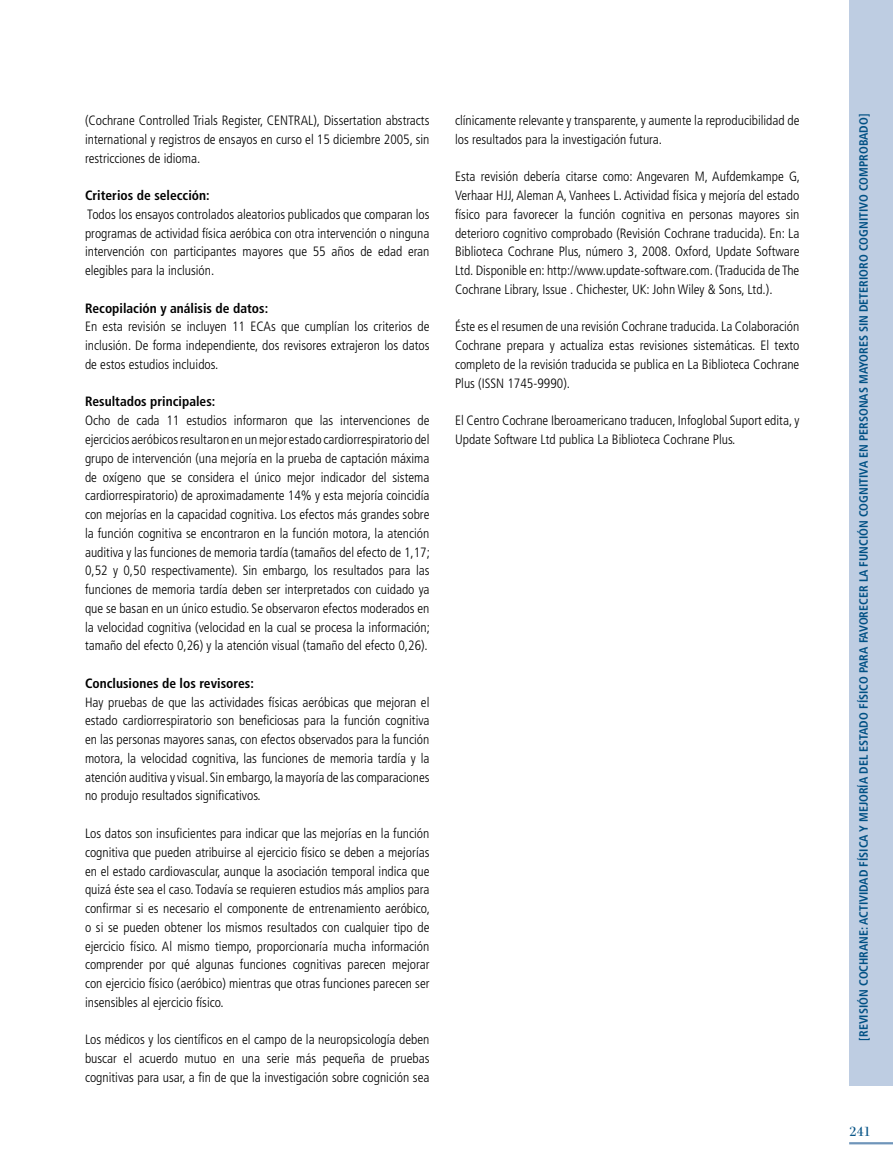
<style>
.page{position:relative;width:893px;height:1170px;background:#fff}
.page>*{position:absolute;margin:0;border:0;box-sizing:border-box;transform-origin:0 0}
.t1{font:19.5px "Filosofia Grand Caps";color:#005084;scale:1.1 1}
.t2{font:300 condensed 13.5px/18.8px "Frutiger";color:#000;text-align:justify}
.t3{font:700 condensed 13.5px "Frutiger";color:#000}
.t4{font:700 condensed 12px "Frutiger";color:#005084}
</style>
<div class="page">
<hr style="left:849px;top:1141px;width:44px;height:3px;background:#6f95ba">
<div style="left:849px;top:0;width:44px;height:1084px;background:#becde2"></div>
<p class="t2" style="left:85px;top:111px;width:346px">(Cochrane Controlled Trials Register, CENTRAL), Dissertation abstracts international y registros de ensayos en curso el 15 diciembre 2005, sin restricciones de idioma.</p>
<p class="t3" style="left:85px;top:187px;width:126px">Criterios de selección:</p>
<p class="t2" style="left:85px;top:205px;width:346px">Todos los ensayos controlados aleatorios publicados que comparan los programas de actividad física aeróbica con otra intervención o ninguna intervención con participantes mayores que 55 años de edad eran elegibles para la inclusión.</p>
<p class="t3" style="left:85px;top:300px;width:185px">Recopilación y análisis de datos:</p>
<p class="t2" style="left:85px;top:317px;width:346px">En esta revisión se incluyen 11 ECAs que cumplían los criterios de inclusión. De forma independiente, dos revisores extrajeron los datos de estos estudios incluidos.</p>
<p class="t3" style="left:85px;top:394px;width:132px">Resultados principales:</p>
<p class="t2" style="left:85px;top:411px;width:346px">Ocho de cada 11 estudios informaron que las intervenciones de ejercicios aeróbicos resultaron en un mejor estado cardiorrespiratorio del grupo de intervención (una mejoría en la prueba de captación máxima de oxígeno que se considera el único mejor indicador del sistema cardiorrespiratorio) de aproximadamente 14% y esta mejoría coincidía con mejorías en la capacidad cognitiva. Los efectos más grandes sobre la función cognitiva se encontraron en la función motora, la atención auditiva y las funciones de memoria tardía (tamaños del efecto de 1,17; 0,52 y 0,50 respectivamente). Sin embargo, los resultados para las funciones de memoria tardía deben ser interpretados con cuidado ya que se basan en un único estudio. Se observaron efectos moderados en la velocidad cognitiva (velocidad en la cual se procesa la información; tamaño del efecto 0,26) y la atención visual (tamaño del efecto 0,26).</p>
<p class="t3" style="left:85px;top:675px;width:170px">Conclusiones de los revisores:</p>
<p class="t2" style="left:85px;top:692px;width:346px">Hay pruebas de que las actividades físicas aeróbicas que mejoran el estado cardiorrespiratorio son beneficiosas para la función cognitiva en las personas mayores sanas, con efectos observados para la función motora, la velocidad cognitiva, las funciones de memoria tardía y la atención auditiva y visual. Sin embargo, la mayoría de las comparaciones no produjo resultados significativos.</p>
<p class="t2" style="left:85px;top:824px;width:346px">Los datos son insuficientes para indicar que las mejorías en la función cognitiva que pueden atribuirse al ejercicio físico se deben a mejorías en el estado cardiovascular, aunque la asociación temporal indica que quizá éste sea el caso. Todavía se requieren estudios más amplios para confirmar si es necesario el componente de entrenamiento aeróbico, o si se pueden obtener los mismos resultados con cualquier tipo de ejercicio físico. Al mismo tiempo, proporcionaría mucha información comprender por qué algunas funciones cognitivas parecen mejorar con ejercicio físico (aeróbico) mientras que otras funciones parecen ser insensibles al ejercicio físico.</p>
<p class="t2" style="left:85px;top:1030px;width:346px">Los médicos y los científicos en el campo de la neuropsicología deben buscar el acuerdo mutuo en una serie más pequeña de pruebas cognitivas para usar, a fin de que la investigación sobre cognición sea</p>
<p class="t2" style="left:455px;top:111px;width:346px">clínicamente relevante y transparente, y aumente la reproducibilidad de los resultados para la investigación futura.</p>
<p class="t2" style="left:455px;top:167px;width:346px">Esta revisión debería citarse como: Angevaren M, Aufdemkampe G, Verhaar HJJ, Aleman A, Vanhees L. Actividad física y mejoría del estado físico para favorecer la función cognitiva en personas mayores sin deterioro cognitivo comprobado (Revisión Cochrane traducida). En: La Biblioteca Cochrane Plus, número 3, 2008. Oxford, Update Software Ltd. Disponible en: http://www.update-software.com. (Traducida de The Cochrane Library, Issue . Chichester, UK: John Wiley &amp; Sons, Ltd.).</p>
<p class="t2" style="left:455px;top:317px;width:346px">Éste es el resumen de una revisión Cochrane traducida. La Colaboración Cochrane prepara y actualiza estas revisiones sistemáticas. El texto completo de la revisión traducida se publica en La Biblioteca Cochrane Plus (ISSN 1745-9990).</p>
<p class="t2" style="left:455px;top:411px;width:346px">El Centro Cochrane Iberoamericano traducen, Infoglobal Suport edita, y<br>Update Software Ltd publica La Biblioteca Cochrane Plus.</p>
<p class="t4" style="left:856px;top:1040px;width:928px;rotate:-90deg">[REVISIÓN COCHRANE: ACTIVIDAD FÍSICA Y MEJORÍA DEL ESTADO FÍSICO PARA FAVORECER LA FUNCIÓN COGNITIVA EN PERSONAS MAYORES SIN DETERIORO COGNITIVO COMPROBADO]</p>
<h1 class="t1" style="left:849px;top:1119px;width:22px">241</h1>
</div>
